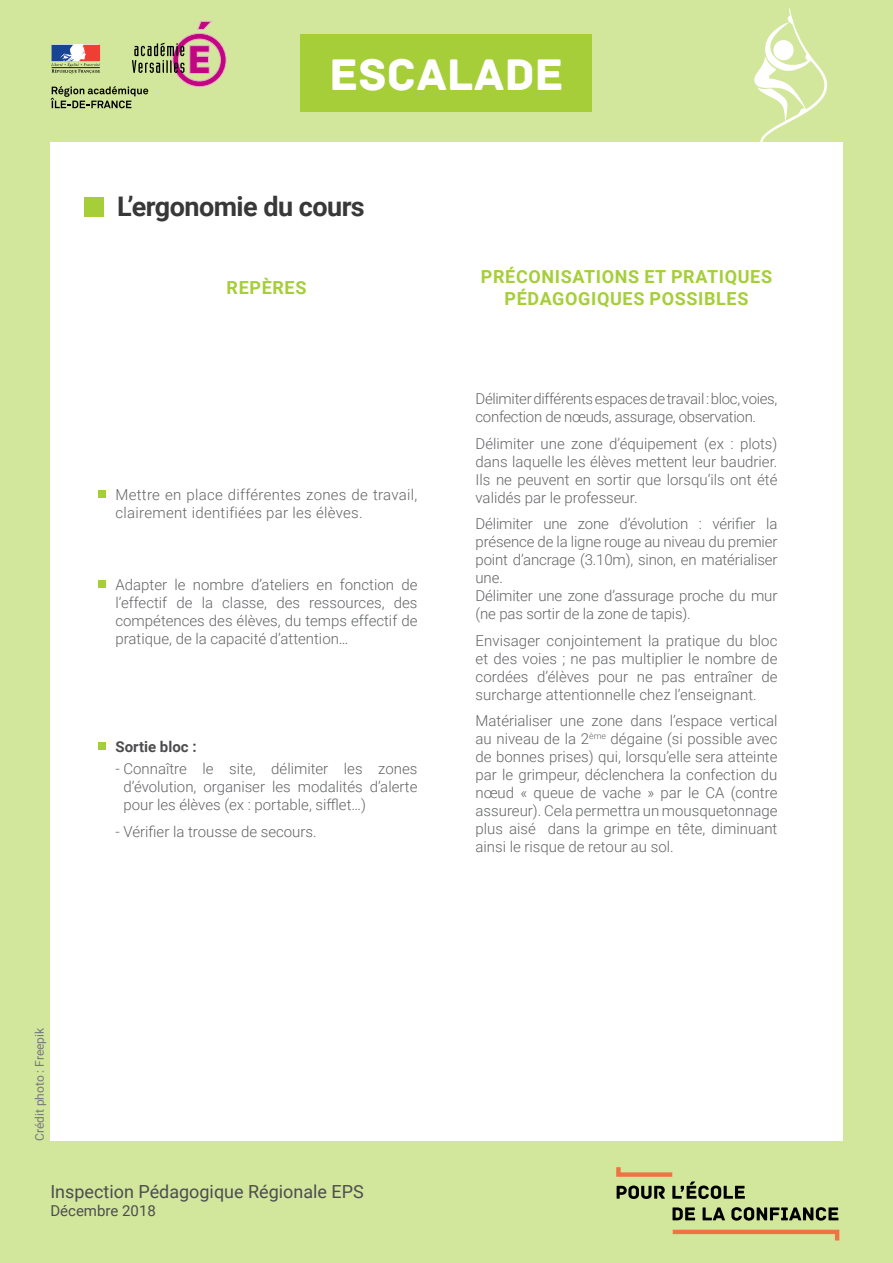
<style>
.page{position:relative;width:893px;height:1263px;background:#d2e69c}
.page>*{position:absolute;margin:0;border:0;box-sizing:border-box;transform-origin:0 0}
.t1{font:46.5px "Archive";color:#fff}
.t2{font:700 27px "Roboto";letter-spacing:-.02em;color:#383839}
.t3{font:700 18px/21.6px "Roboto";letter-spacing:.035em;color:#a6ce39;text-align:center}
.t4{font:18px "Roboto";color:#4d4d4f}
.t5{font:300 15px/18px "Roboto";color:#636466;text-align:justify}
.t6{font:300 15px/18px "Roboto";letter-spacing:-.02em;color:#636466}
.t7{font:300 15px/18px "Roboto";letter-spacing:.02em;color:#636466}
.t8{font:15px "Roboto";color:#4d4d4f}
.t9{font:700 15px "Roboto";color:#4d4d4f}
.t10{font:12px "Roboto";color:#77787b}
</style>
<div class="page">
<div style="left:50px;top:142px;width:793px;height:999px;background:#fff"></div>
<div style="left:84px;top:198px;width:19px;height:19px;background:#a6ce39"></div>
<svg style="left:672px;top:1207px;width:166px;height:14px"></svg>
<svg style="left:672px;top:1229px;width:168px;height:12px"></svg>
<svg style="left:616px;top:1167px;width:129px;height:32px"></svg>
<svg style="left:51px;top:21px;width:176px;height:87px"></svg>
<div style="left:99px;top:490px;width:7px;height:7px;background:#a6ce39"></div>
<div style="left:99px;top:580px;width:7px;height:8px;background:#a6ce39"></div>
<div style="left:99px;top:742px;width:7px;height:7px;background:#a6ce39"></div>
<svg style="left:754px;top:9px;width:73px;height:133px"></svg>
<div style="left:301px;top:34px;width:291px;height:78px;background:#a6ce39"></div>
<p class="t1" style="left:329px;top:48px;width:236px">ESCALADE</p>
<p class="t2" style="left:117px;top:188px;width:249px">L’ergonomie du cours</p>
<p class="t3" style="left:227px;top:276px;width:81px">REPÈRES</p>
<p class="t3" style="left:481px;top:266px;width:293px">PRÉCONISATIONS ET PRATIQUES<br>PÉDAGOGIQUES POSSIBLES</p>
<p class="t7" style="left:116px;top:485px;width:303px">Mettre en place différentes zones de travail, clairement identifiées par les élèves.</p>
<p class="t5" style="left:116px;top:575px;width:303px">Adapter le nombre d’ateliers en fonction de l’effectif de la classe, des ressources, des compétences des élèves, du temps effectif de pratique, de la capacité d’attention…</p>
<p class="t9" style="left:116px;top:736px;width:83px">Sortie bloc :</p>
<p class="t5" style="left:123px;top:759px;width:295px;text-indent:-8px">- Connaître le site, délimiter les zones d’évolution, organiser les modalités d’alerte pour les élèves (ex : portable, sifflet…)</p>
<p class="t5" style="left:116px;top:822px;width:203px">- Vérifier la trousse de secours.</p>
<p class="t6" style="left:476px;top:389px;width:303px">Délimiter différents espaces de travail : bloc, voies, confection de nœuds, assurage, observation.</p>
<p class="t5" style="left:476px;top:434px;width:303px">Délimiter une zone d’équipement (ex : plots) dans laquelle les élèves mettent leur baudrier.<br>Ils ne peuvent en sortir que lorsqu’ils ont été validés par le professeur.</p>
<p class="t5" style="left:476px;top:514px;width:303px">Délimiter une zone d’évolution : vérifier la présence de la ligne rouge au niveau du premier point d’ancrage (3.10m), sinon, en matérialiser une.</p>
<p class="t5" style="left:476px;top:586px;width:303px">Délimiter une zone d’assurage proche du mur (ne pas sortir de la zone de tapis).</p>
<p class="t5" style="left:476px;top:631px;width:303px">Envisager conjointement la pratique du bloc et des voies ; ne pas multiplier le nombre de cordées d’élèves pour ne pas entraîner de surcharge attentionnelle chez l’enseignant.</p>
<p class="t5" style="left:476px;top:711px;width:303px">Matérialiser une zone dans l’espace vertical au niveau de la 2<sup>ème</sup> dégaine (si possible avec de bonnes prises) qui, lorsqu’elle sera atteinte par le grimpeur, déclenchera la confection du nœud « queue de vache » par le CA (contre assureur). Cela permettra un mousquetonnage plus aisé dans la grimpe en tête, diminuant ainsi le risque de retour au sol.</p>
<p class="t10" style="left:31px;top:1141px;width:115px;rotate:-90deg">Crédit photo : Freepik</p>
<p class="t4" style="left:50px;top:1179px;width:315px">Inspection Pédagogique Régionale EPS</p>
<p class="t8" style="left:50px;top:1200px;width:107px">Décembre 2018</p>
</div>
